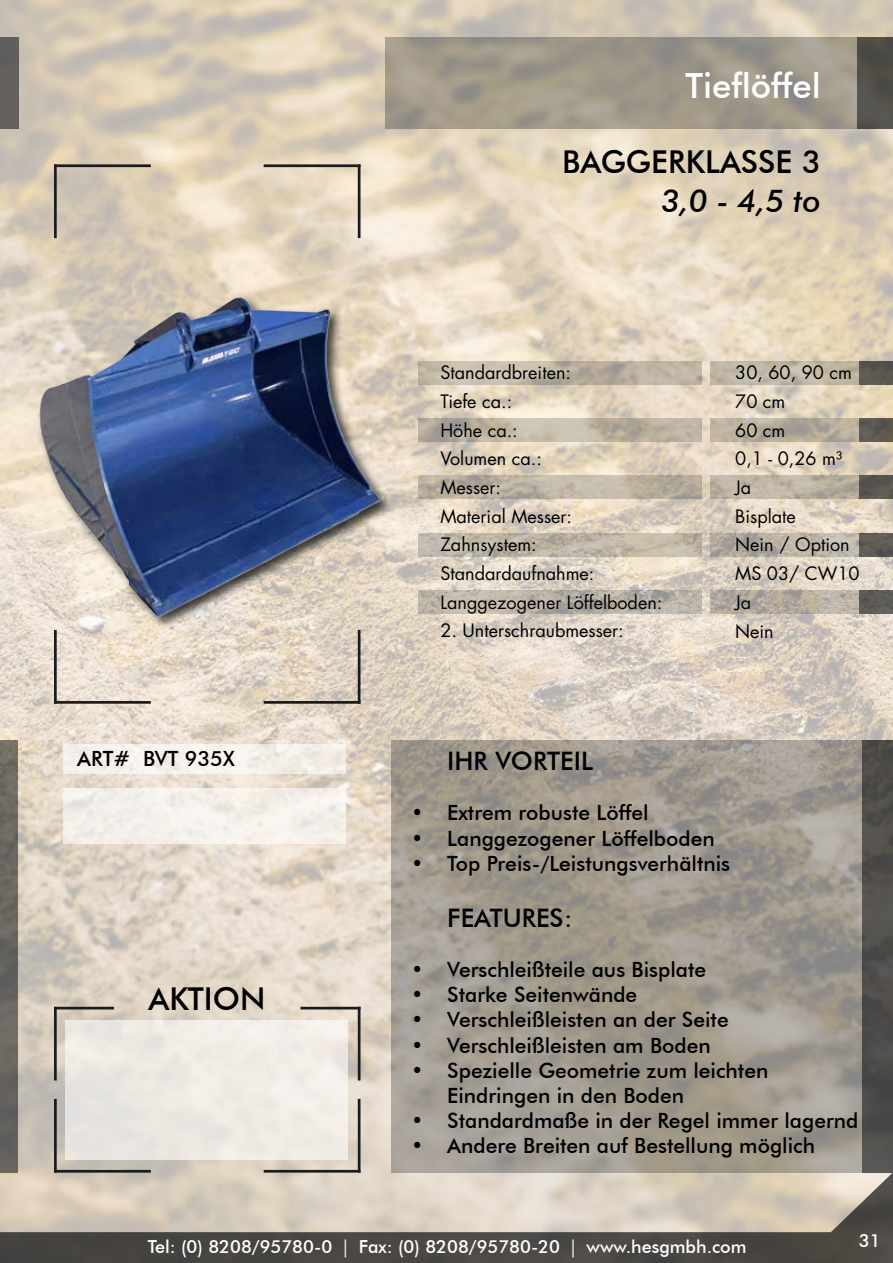
<style>
.page{position:relative;width:893px;height:1263px;background:#fff}
.page>*{position:absolute;margin:0;border:0;box-sizing:border-box;transform-origin:0 0}
.t1{font:500 34.65px "Futura BT";color:#fff}
.t2{font:500 31.5px "Futura BT";color:#000}
.t3{font:italic 500 31.5px "Futura BT";color:#000}
.t4{font:500 25.5px "Futura BT";color:#000}
.t5{font:500 21px/25.2px "Futura BT";color:#000}
.t6{font:18px/28.7px "Futura";color:#000}
.t7{font:500 18px "Futura BT";color:#fff}
.s1{font-family:"Minion Pro";font-weight:400}
</style>
<div class="page">
<img style="left:0;top:0;width:893px;height:1160px">
<svg style="left:386px;top:37px;width:471px;height:91px;background:#9f9889"></svg>
<div style="left:0;top:37px;width:19px;height:91px;background:#63605d"></div>
<hr style="left:54px;top:1007px;width:3px;height:73px;background:#1c1c1c">
<hr style="left:54px;top:1007px;width:60px;height:2px;background:#1c1c1c">
<hr style="left:54px;top:1099px;width:3px;height:73px;background:#1c1c1c">
<hr style="left:358px;top:1007px;width:2px;height:73px;background:#1c1c1c">
<hr style="left:301px;top:1007px;width:59px;height:2px;background:#1c1c1c">
<hr style="left:358px;top:1099px;width:2px;height:73px;background:#1c1c1c">
<div style="left:65px;top:1020px;width:283px;height:140px;background:#efebe4"></div>
<div style="left:63px;top:788px;width:283px;height:56px;background:#f5f0eb"></div>
<div style="left:63px;top:744px;width:283px;height:30px;background:#f5f1eb"></div>
<svg style="left:391px;top:740px;width:472px;height:420px;background:#a19a8f"></svg>
<div style="left:863px;top:740px;width:30px;height:432px;background:#4e4c4a"></div>
<div style="left:0;top:740px;width:17px;height:432px;background:linear-gradient(to bottom,#716c64,#62605e)"></div>
<svg style="left:0;top:1160px;width:893px;height:103px;background:#a69e93"></svg>
<div style="left:857px;top:37px;width:36px;height:91px;background:#514f46"></div>
<hr style="left:54px;top:164px;width:3px;height:74px;background:#1c1c1c">
<hr style="left:54px;top:164px;width:97px;height:3px;background:#1c1c1c">
<hr style="left:54px;top:630px;width:3px;height:74px;background:#1c1c1c">
<hr style="left:54px;top:701px;width:97px;height:3px;background:#1c1c1c">
<hr style="left:358px;top:164px;width:2px;height:74px;background:#1c1c1c">
<hr style="left:264px;top:164px;width:96px;height:3px;background:#1c1c1c">
<hr style="left:358px;top:630px;width:2px;height:74px;background:#1c1c1c">
<hr style="left:264px;top:701px;width:96px;height:3px;background:#1c1c1c">
<svg style="left:458px;top:361px;width:244px;height:24px;background:#bdb4a5"></svg>
<svg style="left:710px;top:361px;width:149px;height:24px;background:#bfb6a5"></svg>
<div style="left:859px;top:361px;width:34px;height:24px;background:#5b574e"></div>
<svg style="left:458px;top:418px;width:244px;height:24px;background:#beb5a4"></svg>
<svg style="left:710px;top:418px;width:149px;height:24px;background:#b5ac9c"></svg>
<div style="left:859px;top:418px;width:34px;height:24px;background:linear-gradient(to right,#5e5d58,#5a564c)"></div>
<svg style="left:458px;top:475px;width:244px;height:24px;background:#bab1a2"></svg>
<svg style="left:710px;top:475px;width:149px;height:24px;background:#bbb1a2"></svg>
<div style="left:859px;top:475px;width:34px;height:24px;background:#57544f"></div>
<svg style="left:458px;top:533px;width:244px;height:23px;background:#beb5a5"></svg>
<svg style="left:710px;top:533px;width:149px;height:23px;background:#b6aea4"></svg>
<svg style="left:859px;top:533px;width:34px;height:23px"></svg>
<svg style="left:458px;top:590px;width:244px;height:24px;background:#b7b0a6"></svg>
<svg style="left:710px;top:590px;width:149px;height:24px;background:#b4aca0"></svg>
<div style="left:859px;top:590px;width:34px;height:24px;background:#5e5c59"></div>
<img style="left:0;top:261px;width:458px;height:373px">
<h1 class="t1" style="left:685px;top:65px;width:137px">Tieflöffel</h1>
<h2 class="t2" style="left:562px;top:142px;width:41px">Bagger</h2>
<h2 class="t2" style="left:686px;top:142px;width:54px">Klasse</h2>
<h2 class="t2" style="left:802px;top:142px;width:21px">3</h2>
<h2 class="t3" style="left:661px;top:182px;width:161px">3,0 - 4,5 to</h2>
<p class="t6" style="left:440px;top:359px;width:132px">Standardbreiten:</p>
<p class="t6" style="left:735px;top:359px;width:126px">30, 60, 90 cm<br>70 cm<br>60 cm<br>0,1 - 0,26 m³<br>Ja<br>Bisplate<br>Nein / Option<br>MS 03/ CW10<br>Ja<br>Nein</p>
<p class="t6" style="left:440px;top:387px;width:223px">Tiefe ca.:<br>Höhe ca.:<br>Volumen ca.:<br>Messer:<br>Material Messer:<br>Zahnsystem:<br>Standardaufnahme:<br>Langgezogener Löffelboden:</p>
<p class="t6" style="left:440px;top:617px;width:185px">2. Unterschraubmesser:</p>
<p class="t5" style="left:77px;top:746px;width:54px">ART#</p>
<p class="t5" style="left:143px;top:746px;width:93px">BVT 935X</p>
<h2 class="t2" style="left:149px;top:980px;width:17px">akti</h2>
<h2 class="t2" style="left:213px;top:980px;width:54px">on</h2>
<p class="t4" style="left:447px;top:745px;width:98px">Ihr Vortei</p>
<p class="t4" style="left:581px;top:745px;width:13px">l</p>
<p class="t5" style="left:411px;top:800px;width:239px">• Extrem robuste Löffel</p>
<p class="t5" style="left:411px;top:825px;width:305px">• Langgezogener Löffelboden</p>
<p class="t5" style="left:411px;top:850px;width:320px">• Top Preis-/Leistungsverhältnis</p>
<p class="t4" style="left:447px;top:902px;width:127px">Features:</p>
<p class="t5" style="left:411px;top:957px;width:296px">• Verschleißteile aus Bisplate</p>
<p class="t5" style="left:411px;top:982px;width:228px">• Starke Seitenwände</p>
<p class="t5" style="left:411px;top:1007px;width:319px">• Verschleißleisten an der Seite</p>
<p class="t5" style="left:411px;top:1032px;width:301px">• Verschleißleisten am Boden</p>
<p class="t5" style="left:447px;top:1057px;width:323px;text-indent:-36px">• Spezielle Geometrie zum leichten<br>Eindringen in den Boden</p>
<p class="t5" style="left:411px;top:1108px;width:448px">• Standardmaße in der Regel immer lagernd</p>
<p class="t5" style="left:411px;top:1133px;width:405px">• Andere Breiten auf Bestellung möglich</p>
<p class="t7" style="left:148px;top:1235px;width:600px">Tel: (0) 8208/95780-0 <span class="s1">|</span> Fax: (0) 8208/95780-20 <span class="s1">|</span> www.hesgmbh.com</p>
<p class="t7" style="left:859px;top:1229px;width:23px">31</p>
</div>
